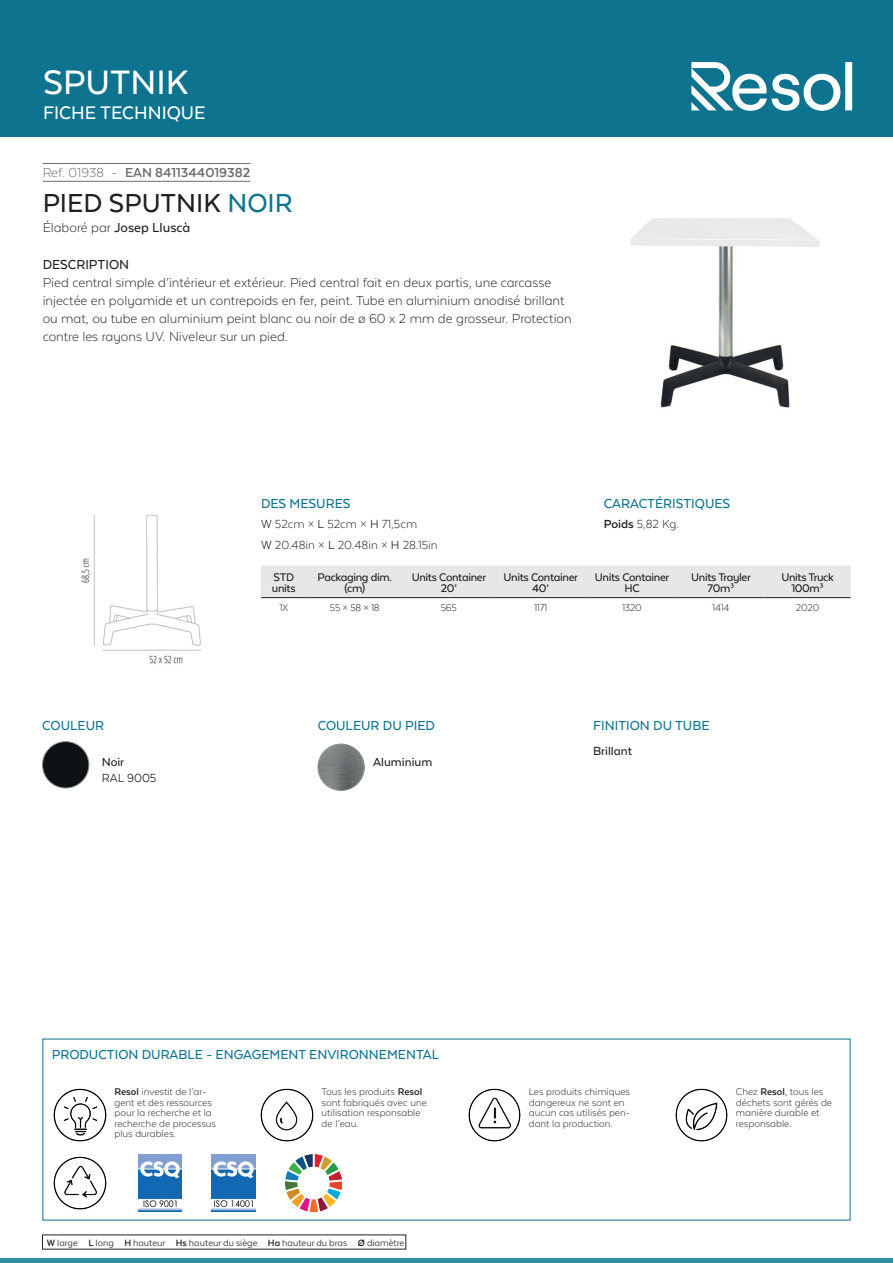
<style>
.page{position:relative;width:893px;height:1263px;background:#fff}
.page>*{position:absolute;margin:0;border:0;box-sizing:border-box;transform-origin:0 0}
.t1{font:500 39px "Texta Alt";color:#fff}
.t2{font:500 30px "Texta Alt";color:#231f20}
.t3{font:500 21px "Texta Alt";color:#fff}
.t4{font:300 15px/18px "Texta Alt";color:#231f20}
.t5{font:500 15px "Texta Alt";color:#0d738f}
.t6{font:500 15px "Texta Alt";color:#231f20}
.t7{font:700 15px "Texta Alt";color:#6c6d70}
.t8{font:300 13.5px/20.4px "Texta Alt";color:#231f20}
.t9{font:500 13.5px "Texta Alt";color:#231f20}
.t10{font:13.5px "Texta Alt";color:#231f20}
.t11{font:500 12.75px/10.5px "Texta Alt";letter-spacing:-.025em;color:#231f20;text-align:center}
.t12{font:300 11.25px/10.5px "Texta Alt";color:#231f20}
.t13{font:10.5px "Texta Alt";color:#231f20}
.s1{font-weight:300}
.s2{color:#0d738f}
.s3{font-weight:700}
.s4{font-weight:400}
</style>
<div class="page">
<div style="left:0;top:0;width:893px;height:137px;background:#0d738f"></div>
<hr style="left:0;top:1259px;width:893px;height:4px;background:#348ea3">
<svg style="left:691px;top:62px;width:161px;height:49px"></svg>
<hr style="left:43px;top:163px;width:207px;height:1px;background:#6c6d70">
<hr style="left:43px;top:181px;width:207px;height:1px;background:#6c6d70">
<img style="left:630px;top:218px;width:189px;height:190px">
<div style="left:42px;top:742px;width:47px;height:46px;background:#0e1214;border-radius:23px"></div>
<div style="left:42px;top:741px;width:47px;height:47px;border:1px solid #89948d;border-radius:50%"></div>
<img style="left:318px;top:744px;width:46px;height:46px;border-radius:23px">
<div style="left:318px;top:744px;width:46px;height:47px;border:1px solid #89948d;border-radius:50%"></div>
<img style="left:81px;top:514px;width:120px;height:150px">
<div style="left:261px;top:565px;width:590px;height:32px;background:#e6e7e9"></div>
<hr style="left:261px;top:597px;width:46px;height:1px;background:#231f20">
<hr style="left:307px;top:597px;width:96px;height:1px;background:#231f20">
<hr style="left:403px;top:597px;width:92px;height:1px;background:#231f20">
<hr style="left:495px;top:597px;width:92px;height:1px;background:#231f20">
<hr style="left:587px;top:597px;width:90px;height:1px;background:#231f20">
<hr style="left:677px;top:597px;width:88px;height:1px;background:#231f20">
<hr style="left:765px;top:597px;width:86px;height:1px;background:#231f20">
<img style="left:53px;top:1088px;width:54px;height:54px">
<img style="left:260px;top:1088px;width:54px;height:54px">
<img style="left:468px;top:1088px;width:53px;height:54px">
<img style="left:675px;top:1088px;width:53px;height:54px">
<img style="left:53px;top:1156px;width:54px;height:54px">
<img style="left:138px;top:1155px;width:44px;height:56px">
<img style="left:212px;top:1155px;width:43px;height:56px">
<img style="left:285px;top:1155px;width:57px;height:56px">
<h1 class="t1" style="left:43px;top:62px;width:147px">SPUTNIK</h1>
<h3 class="t3" style="left:43px;top:102px;width:164px">FICHE TECHNIQUE</h3>
<h3 class="t7" style="left:43px;top:164px;width:209px"><span class="s1">Ref. 01938 -</span> EAN 8411344019382</h3>
<h2 class="t2" style="left:43px;top:188px;width:252px">PIED SPUTNIK <span class="s2">NOIR</span></h2>
<h3 class="t6" style="left:43px;top:219px;width:149px"><span class="s1">Élaboré par</span> Josep Lluscà</h3>
<h3 class="t6" style="left:43px;top:257px;width:88px">DESCRIPTION</h3>
<p class="t4" style="left:43px;top:273px;width:531px">Pied central simple d’intérieur et extérieur. Pied central fait en deux partis, une carcasse injectée en polyamide et un contrepoids en fer, peint. Tube en aluminium anodisé brillant ou mat, ou tube en aluminium peint blanc ou noir de ø 60 x 2 mm de grosseur. Protection contre les rayons UV. Niveleur sur un pied.</p>
<h3 class="t5" style="left:42px;top:718px;width:63px">COULEUR</h3>
<p class="t9" style="left:102px;top:755px;width:24px">Noir</p>
<p class="t10" style="left:102px;top:771px;width:56px">RAL 9005</p>
<h3 class="t5" style="left:604px;top:495px;width:128px">CARACTÉRISTIQUES</h3>
<p class="t8" style="left:604px;top:514px;width:77px"><span class="s3">Poids</span> 5,82 Kg.</p>
<h3 class="t5" style="left:261px;top:495px;width:91px">DES MESURES</h3>
<p class="t8" style="left:261px;top:514px;width:178px"><span class="s4">W</span> 52cm × <span class="s4">L</span> 52cm × <span class="s4">H</span> 71,5cm<br><span class="s4">W</span> 20.48in × <span class="s4">L</span> 20.48in × <span class="s4">H</span> 28.15in</p>
<p class="t11" style="left:272px;top:572px;width:25px;text-align:left">STD units</p>
<p class="t11" style="left:317px;top:572px;width:76px">Packaging dim. (cm)</p>
<p class="t11" style="left:412px;top:572px;width:76px">Units Container<br>20’</p>
<p class="t11" style="left:504px;top:572px;width:76px">Units Container<br>40’</p>
<p class="t11" style="left:595px;top:572px;width:76px">Units Container<br>HC</p>
<p class="t11" style="left:691px;top:572px;width:61px">Units Trayler<br>70m³</p>
<p class="t11" style="left:781px;top:572px;width:54px">Units Truck<br>100m³</p>
<p class="t12" style="left:279px;top:602px;width:10px">1X</p>
<p class="t12" style="left:330px;top:602px;width:51px">55 × 58 × 18</p>
<p class="t12" style="left:441px;top:602px;width:18px">565</p>
<p class="t12" style="left:534px;top:602px;width:15px">1171</p>
<p class="t12" style="left:622px;top:602px;width:21px">1320</p>
<p class="t12" style="left:712px;top:602px;width:19px">1414</p>
<p class="t12" style="left:796px;top:602px;width:25px">2020</p>
<h3 class="t5" style="left:318px;top:718px;width:119px">COULEUR DU PIED</h3>
<p class="t9" style="left:373px;top:755px;width:61px">Aluminium</p>
<h3 class="t5" style="left:593px;top:718px;width:118px">FINITION DU TUBE</h3>
<p class="t9" style="left:593px;top:744px;width:40px">Brillant</p>
<h3 class="t5" style="left:52px;top:1047px;width:389px">PRODUCTION DURABLE - ENGAGEMENT ENVIRONNEMENTAL</h3>
<p class="t12" style="left:114px;top:1086px;width:103px"><span class="s3">Resol</span> investit de l’ar&shy;gent et des ressources pour la recherche et la recherche de processus plus durables.</p>
<p class="t12" style="left:322px;top:1086px;width:107px">Tous les produits <span class="s3">Resol </span>sont fabriqués avec une utilisation responsable de l’eau.</p>
<p class="t12" style="left:529px;top:1086px;width:103px">Les produits chimiques dangereux ne sont en aucun cas utilisés pen&shy;dant la production.</p>
<p class="t12" style="left:736px;top:1086px;width:98px">Chez <span class="s3">Resol</span>, tous les déchets sont gérés de manière durable et responsable.</p>
<p class="t13" style="left:47px;top:1237px;width:359px"><span class="s3">W</span> large <span class="s3">L</span> long <span class="s3">H</span> hauteur <span class="s3">Hs</span> hauteur du siège <span class="s3">Ha</span> hauteur du bras <span class="s3">Ø</span> diamètre</p>
</div>
